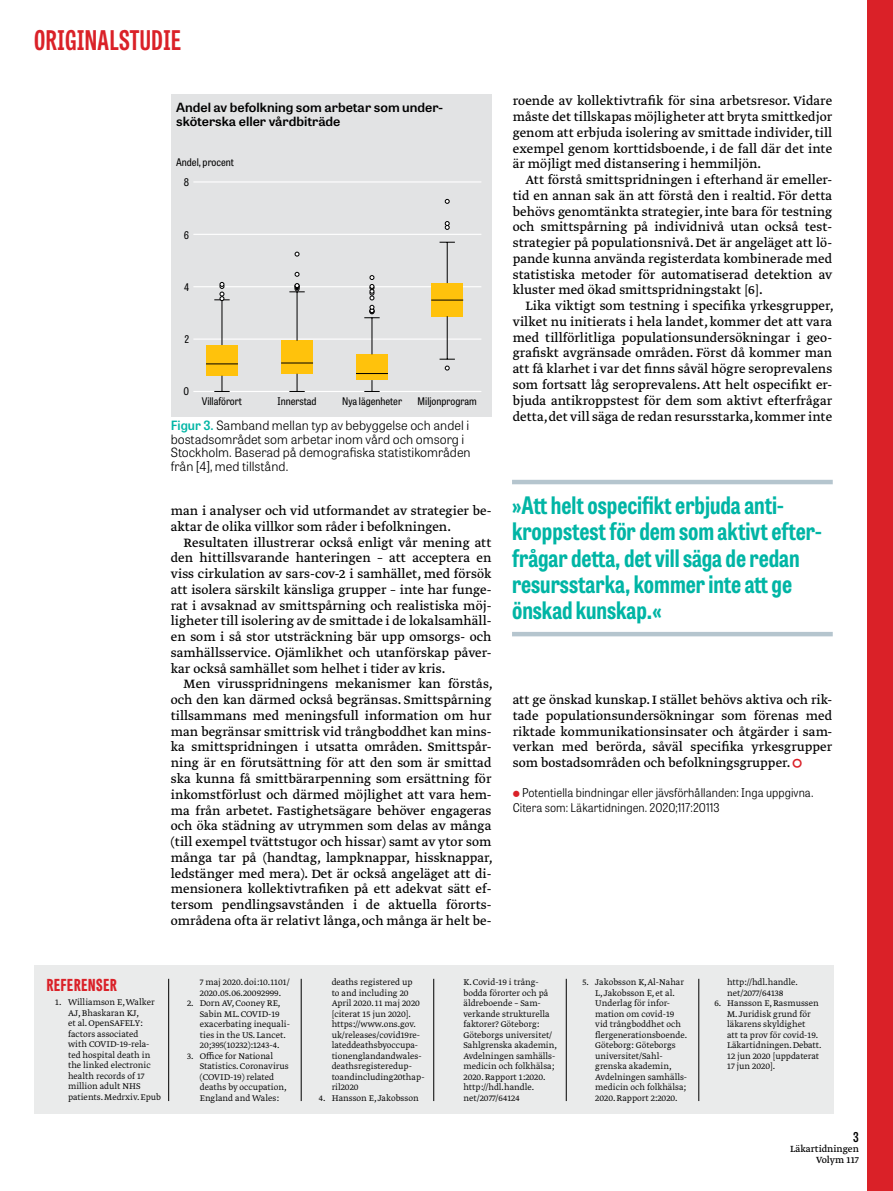
<style>
.page{position:relative;width:893px;height:1191px;background:#fff}
.page>*{position:absolute;margin:0;border:0;box-sizing:border-box;transform-origin:0 0}
.t1{font:700 27px "Tablet Gothic Compressed";letter-spacing:.02em;color:#da2128}
.t2{font:700 24px/26.2px "Tablet Gothic Condensed";color:#00b5a5}
.t3{font:800 16.5px "Tablet Gothic Compressed";letter-spacing:.045em;color:#da2128}
.t4{font:14.25px/15.8px "Greta Text Pro Regular Min";color:#000;text-align:justify}
.t5{font:600 13.5px "Tablet Gothic Condensed";color:#000}
.t6{font:300 12.75px/13.5px "Tablet Gothic";color:#000}
.t7{font:600 12.6px/14.1px "Tablet Gothic";color:#000;scale:1.07 1}
.t8{font:300 12px/14.2px "Tablet Gothic Narrow";letter-spacing:.005em;color:#000}
.t9{font:semi-condensed 10.5px "Tablet Gothic";color:#000}
.t10{font:10.5px/10.5px "Greta Text Pro";color:#000;text-align:right}
.t11{font:9.75px/10.5px "Greta Text Pro Light Min";color:#000}
.s1{font-weight:600;color:#00b5a5}
.s2{color:#da2128}
</style>
<div class="page">
<div style="left:867px;top:0;width:26px;height:1191px;background:#da2128"></div>
<div style="left:34px;top:965px;width:799px;height:149px;background:#eaebeb"></div>
<hr style="left:168px;top:978px;width:1px;height:123px;background:#000">
<hr style="left:433px;top:978px;width:1px;height:123px;background:#000">
<hr style="left:301px;top:978px;width:1px;height:123px;background:#000">
<hr style="left:566px;top:978px;width:1px;height:123px;background:#000">
<hr style="left:698px;top:978px;width:1px;height:123px;background:#000">
<div style="left:171px;top:94px;width:320px;height:322px;background:#e2e3e4"></div>
<hr style="left:193px;top:391px;width:288px;height:1px;background:#fff">
<hr style="left:193px;top:338px;width:288px;height:2px;background:#fff">
<hr style="left:193px;top:286px;width:288px;height:1px;background:#fff">
<hr style="left:193px;top:234px;width:288px;height:1px;background:#fff">
<hr style="left:193px;top:181px;width:288px;height:1px;background:#fff">
<div style="left:206px;top:345px;width:32px;height:31px;background:#ffc20c"></div>
<hr style="left:222px;top:300px;width:1px;height:45px;background:#000">
<svg style="left:214px;top:376px;width:16px;height:16px"></svg>
<hr style="left:206px;top:363px;width:32px;height:1px;background:#000">
<div style="left:356px;top:354px;width:32px;height:26px;background:#ffc20c"></div>
<hr style="left:372px;top:318px;width:1px;height:36px;background:#000">
<svg style="left:364px;top:380px;width:16px;height:12px"></svg>
<hr style="left:356px;top:373px;width:32px;height:1px;background:#000">
<div style="left:431px;top:283px;width:32px;height:33px;background:#ffc20c"></div>
<svg style="left:440px;top:242px;width:15px;height:1px"></svg>
<svg style="left:440px;top:359px;width:15px;height:1px"></svg>
<hr style="left:447px;top:242px;width:1px;height:41px;background:#000">
<hr style="left:447px;top:316px;width:1px;height:43px;background:#000">
<hr style="left:431px;top:300px;width:32px;height:1px;background:#000">
<div style="left:281px;top:341px;width:32px;height:33px;background:#ffc20c"></div>
<hr style="left:297px;top:292px;width:1px;height:49px;background:#000">
<svg style="left:289px;top:374px;width:16px;height:18px"></svg>
<hr style="left:281px;top:362px;width:32px;height:1px;background:#000">
<svg style="left:214px;top:282px;width:16px;height:19px"></svg>
<svg style="left:364px;top:275px;width:16px;height:43px"></svg>
<svg style="left:445px;top:366px;width:5px;height:4px"></svg>
<svg style="left:445px;top:221px;width:5px;height:9px"></svg>
<svg style="left:445px;top:199px;width:5px;height:5px"></svg>
<svg style="left:289px;top:283px;width:16px;height:9px"></svg>
<svg style="left:295px;top:272px;width:4px;height:5px"></svg>
<svg style="left:295px;top:252px;width:4px;height:4px"></svg>
<hr style="left:512px;top:480px;width:321px;height:4px;background:#b5c5ce">
<hr style="left:512px;top:632px;width:321px;height:4px;background:#b5c5ce">
<h1 class="t1" style="left:34px;top:22px;width:148px">ORIGINALSTUDIE</h1>
<p class="t7" style="left:176px;top:100px;width:251px">Andel av befolkning som arbetar som under&shy;sköterska eller vårdbiträde</p>
<p class="t9" style="left:176px;top:155px;width:59px">Andel, procent</p>
<p class="t9" style="left:184px;top:175px;width:7px">8</p>
<p class="t9" style="left:184px;top:227px;width:7px">6</p>
<p class="t9" style="left:184px;top:279px;width:6px">4</p>
<p class="t9" style="left:184px;top:332px;width:6px">2</p>
<p class="t9" style="left:184px;top:384px;width:7px">0</p>
<p class="t9" style="left:202px;top:394px;width:42px">Villaförort</p>
<p class="t9" style="left:342px;top:394px;width:61px">Nya lägenheter</p>
<p class="t9" style="left:418px;top:394px;width:61px">Miljonprogram</p>
<p class="t9" style="left:277px;top:394px;width:41px">Innerstad</p>
<p class="t6" style="left:171px;top:418px;width:301px"><span class="s1">Figur 3.</span> Samband mellan typ av bebyggelse och andel i bostadsområdet som arbetar inom vård och omsorg i Stockholm. Baserad på demografiska statistikområden från [4], med tillstånd.</p>
<p class="t4" style="left:171px;top:503px;width:322px">man i analyser och vid utformandet av strategier be&shy;aktar de olika villkor som råder i befolkningen.</p>
<p class="t4" style="left:171px;top:535px;width:322px;text-indent:13px">Resultaten illustrerar också enligt vår mening att den hittillsvarande hanteringen – att acceptera en viss cirkulation av sars-cov-2 i samhället, med försök att isolera särskilt känsliga grupper – inte har funge&shy;rat i avsaknad av smittspårning och realistiska möj&shy;ligheter till isolering av de smittade i de lokalsamhäll&shy;en som i så stor utsträckning bär upp omsorgs- och samhällsservice. Ojämlikhet och utanförskap påver&shy;kar också samhället som helhet i tider av kris.</p>
<p class="t4" style="left:171px;top:677px;width:324px;text-align:left;text-indent:13px">Men virusspridningens mekanismer kan förstås, och den kan därmed också begränsas. Smittspårning tillsammans med meningsfull information om hur man begränsar smittrisk vid trångboddhet kan mins&shy;ka smittspridningen i utsatta områden. Smittspår&shy;ning är en förutsättning för att den som är smittad ska kunna få smittbärarpenning som ersättning för inkomstförlust och därmed möjlighet att vara hem&shy;ma från arbetet. Fastighetsägare behöver engageras och öka städning av utrymmen som delas av många (till exempel tvättstugor och hissar) samt av ytor som många tar på (handtag, lampknappar, hissknappar, ledstänger med mera). Det är också angeläget att di&shy;mensionera kollektivtrafiken på ett adekvat sätt ef&shy;tersom pendlingsavstånden i de aktuella förorts&shy;områdena ofta är relativt långa, och många är helt be-</p>
<p class="t4" style="left:513px;top:94px;width:321px">roende av kollektivtrafik för sina arbetsresor. Vidare måste det tillskapas möjligheter att bryta smittkedjor genom att erbjuda isolering av smittade individer, till exempel genom korttidsboende, i de fall där det inte är möjligt med distansering i hemmiljön.</p>
<p class="t4" style="left:513px;top:173px;width:321px;text-indent:13px">Att förstå smittspridningen i efterhand är emeller&shy;tid en annan sak än att förstå den i realtid. För detta behövs genomtänkta strategier, inte bara för testning och smittspårning på individnivå utan också test&shy;strategier på populationsnivå. Det är angeläget att lö&shy;pande kunna använda registerdata kombinerade med statistiska metoder för automatiserad detektion av kluster med ökad smittspridningstakt [6].</p>
<p class="t4" style="left:513px;top:298px;width:322px;text-indent:13px">Lika viktigt som testning i specifika yrkesgrupper, vilket nu initierats i hela landet, kommer det att vara med tillförlitliga populationsundersökningar i geo&shy;grafiskt avgränsade områden. Först då kommer man att få klarhet i var det finns såväl högre seroprevalens som fortsatt låg seroprevalens. Att helt ospecifikt er&shy;bjuda antikroppstest för dem som aktivt efterfrågar detta, det vill säga de redan resursstarka, kommer inte</p>
<h2 class="t2" style="left:512px;top:491px;width:311px">»Att helt ospecifikt erbjuda anti&shy;kroppstest för dem som aktivt efter&shy;frågar detta, det vill säga de redan resursstarka, kommer inte att ge önskad kunskap.«</h2>
<p class="t4" style="left:513px;top:692px;width:321px">att ge önskad kunskap. I stället behövs aktiva och rik&shy;tade populationsundersökningar som förenas med riktade kommunikationsinsater och åtgärder i sam&shy;verkan med berörda, såväl specifika yrkesgrupper som bostadsområden och befolkningsgrupper. <span class="s2">▲</span></p>
<p class="t8" style="left:513px;top:785px;width:302px;text-indent:9px">Potentiella bindningar eller jävsförhållanden: Inga uppgivna.<br>Citera som: Läkartidningen. 2020;117:20113</p>
<p class="t3" style="left:47px;top:973px;width:71px">REFERENSER</p>
<p class="t11" style="left:68px;top:997px;width:95px;text-indent:-13px">1. Williamson E, Walker<br>AJ, Bhaskaran KJ,<br>et al. OpenSAFELY: factors associated<br>with COVID-19-rela&shy;ted hospital death in the linked electronic health records of 17 million adult NHS patients. Medrxiv. Epub</p>
<p class="t11" style="left:200px;top:977px;width:91px">7 maj 2020. doi:10.1101/<br>2020.05.06.20092999.</p>
<p class="t11" style="left:200px;top:998px;width:92px;text-indent:-13px">2. Dorn AV, Cooney RE,<br>Sabin ML. COVID-19 exacerbating inequali&shy;ties in the US. Lancet.<br>20;395(10232):1243-4.</p>
<p class="t11" style="left:200px;top:1051px;width:90px;text-indent:-13px">3. Office for National<br>Statistics. Coronavirus (COVID-19) related deaths by occupation,<br>England and Wales:</p>
<p class="t11" style="left:332px;top:977px;width:94px">deaths registered up<br>to and including 20<br>April 2020. 11 maj 2020 [citerat 15 jun 2020]. https://www.ons.gov. uk/releases/covid19re&shy;lateddeathsbyoccupa&shy;tionenglandandwales&shy;deathsregisteredup&shy;toandincluding20thap&shy;ril2020</p>
<p class="t11" style="left:319px;top:1093px;width:101px">4. Hansson E, Jakobsson</p>
<p class="t11" style="left:463px;top:977px;width:95px">K. Covid-19 i trång&shy;bodda förorter och på äldreboende – Sam&shy;verkande strukturella faktorer? Göteborg:<br>Göteborgs universitet/<br>Sahlgrenska akademin,<br>Avdelningen samhälls&shy;medicin och folkhälsa;<br>2020. Rapport 1:2020. http://hdl.handle. net/2077/64124</p>
<p class="t11" style="left:595px;top:977px;width:93px;text-indent:-13px">5. Jakobsson K, Al-Nahar<br>L, Jakobsson E, et al.<br>Underlag för infor&shy;mation om covid-19 vid trångboddhet och flergenerationsboende.<br>Göteborg: Göteborgs universitet/Sahl&shy;grenska akademin,<br>Avdelningen samhälls&shy;medicin och folkhälsa;<br>2020. Rapport 2:2020.</p>
<p class="t11" style="left:727px;top:977px;width:72px">http://hdl.handle. net/2077/64138</p>
<p class="t11" style="left:727px;top:998px;width:96px;text-indent:-13px">6. Hansson E, Rasmussen<br>M. Juridisk grund för läkarens skyldighet<br>att ta prov för covid-19.<br>Läkartidningen. Debatt.<br>12 jun 2020 [uppdaterat<br>17 jun 2020].</p>
<p class="t5" style="left:853px;top:1127px;width:7px">3</p>
<p class="t10" style="left:790px;top:1144px;width:70px">Läkartidningen<br>Volym 117</p>
</div>
